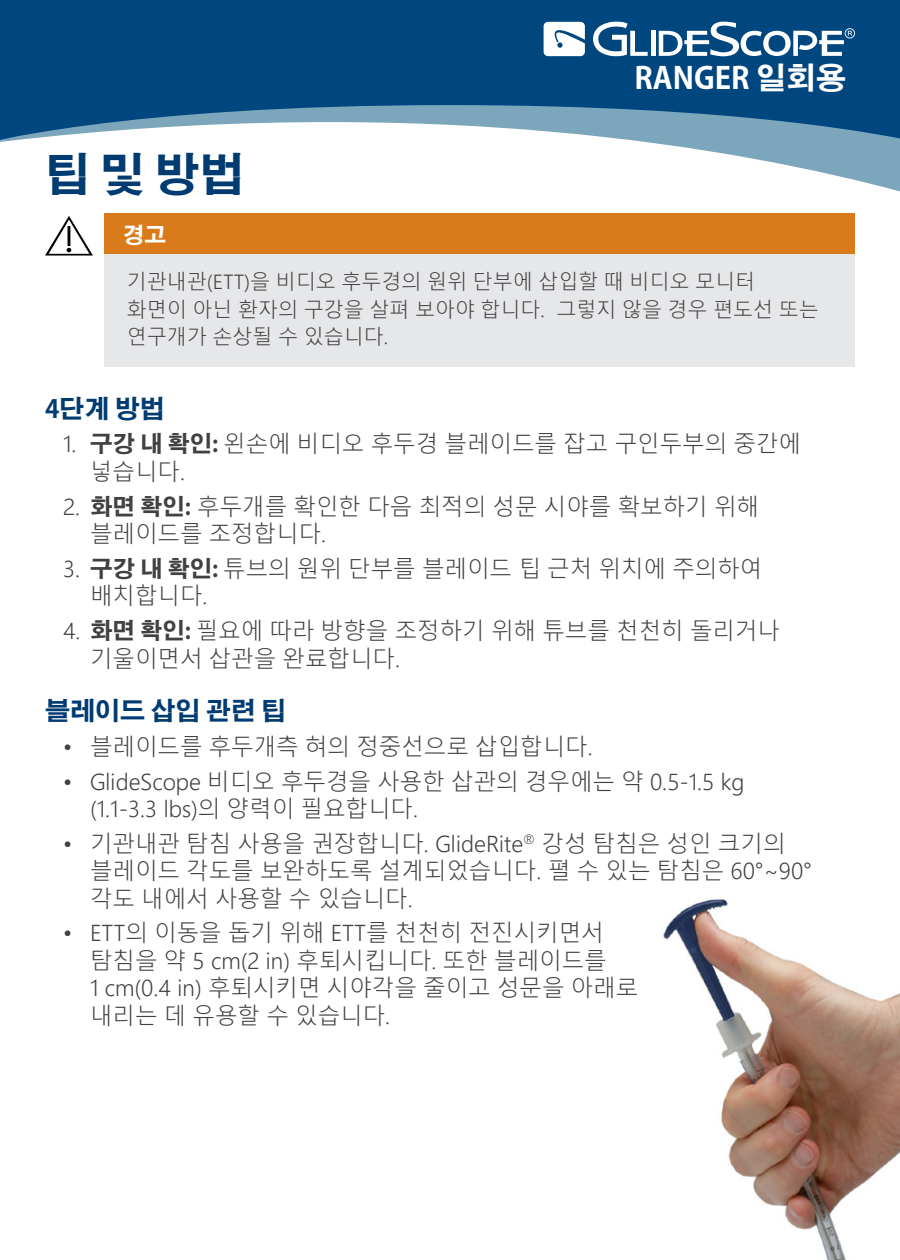
<style>
.page{position:relative;width:900px;height:1260px;background:#fff}
.page>*{position:absolute;margin:0;border:0;box-sizing:border-box;transform-origin:0 0}
.t1{font:700 45px "Adobe Gothic Std";color:#003b71}
.t2{font:700 30px "Adobe Gothic Std";color:#fff}
.Section_Header{font:700 25px "Adobe Gothic Std";color:#003b71}
.t3{font:300 22.5px/27.5px "Malgun Gothic";color:#414042}
.Caution_Heading{font:700 21.5px "Adobe Gothic Std";color:#fff}
.Caution_Text{font:300 20px/27.5px "Malgun Gothic";color:#414042}
.s1{font-family:"Adobe Gothic Std";font-weight:700}
</style>
<div class="page">
<svg style="left:668px;top:145px;width:232px;height:46px"></svg>
<svg style="left:0;top:0;width:900px;height:145px;background:#276392"></svg>
<div style="left:104px;top:252px;width:751px;height:115px;background:#e6e7e8"></div>
<div style="left:104px;top:213px;width:751px;height:41px;background:#d97b1b"></div>
<svg style="left:45px;top:216px;width:48px;height:40px"></svg>
<img style="left:663px;top:899px;width:237px;height:361px">
<svg style="left:544px;top:22px;width:41px;height:34px"></svg>
<hr style="left:651px;top:31px;width:4px;height:25px;background:#fff">
<svg style="left:593px;top:22px;width:55px;height:34px"></svg>
<svg style="left:659px;top:22px;width:196px;height:34px"></svg>
<p class="t1" style="left:45px;top:147px;width:201px">팁 및 방법</p>
<p class="Caution_Heading" style="left:123px;top:222px;width:45px">경고</p>
<p class="t2" style="left:635px;top:60px;width:213px">RANGER 일회용</p>
<p class="Caution_Text" style="left:127px;top:269px;width:693px">기관내관(ETT)을 비디오 후두경의 원위 단부에 삽입할 때 비디오 모니터 화면이 아닌 환자의 구강을 살펴 보아야 합니다. 그렇지 않을 경우 편도선 또는 연구개가 손상될 수 있습니다.</p>
<p class="Section_Header" style="left:45px;top:393px;width:121px">4단계 방법</p>
<p class="t3" style="left:90px;top:431px;width:713px;text-indent:-27px">1. <span class="s1">구강 내 확인:</span> 왼손에 비디오 후두경 블레이드를 잡고 구인두부의 중간에 넣습니다.</p>
<p class="t3" style="left:90px;top:493px;width:671px;text-indent:-27px">2. <span class="s1">화면 확인:</span> 후두개를 확인한 다음 최적의 성문 시야를 확보하기 위해 블레이드를 조정합니다.</p>
<p class="t3" style="left:90px;top:555px;width:674px;text-indent:-27px">3. <span class="s1">구강 내 확인:</span> 튜브의 원위 단부를 블레이드 팁 근처 위치에 주의하여 배치합니다.</p>
<p class="t3" style="left:90px;top:617px;width:692px;text-indent:-27px">4. <span class="s1">화면 확인:</span> 필요에 따라 방향을 조정하기 위해 튜브를 천천히 돌리거나 기울이면서 삽관을 완료합니다.</p>
<p class="Section_Header" style="left:45px;top:696px;width:243px">블레이드 삽입 관련 팁</p>
<p class="t3" style="left:63px;top:733px;width:531px">• 블레이드를 후두개측 혀의 정중선으로 삽입합니다.</p>
<p class="t3" style="left:90px;top:768px;width:656px;text-indent:-27px">• GlideScope 비디오 후두경을 사용한 삽관의 경우에는 약 0.5-1.5 kg (1.1-3.3 lbs)의 양력이 필요합니다.</p>
<p class="t3" style="left:90px;top:830px;width:724px;text-indent:-27px">• 기관내관 탐침 사용을 권장합니다. GlideRite<sup>®</sup> 강성 탐침은 성인 크기의 블레이드 각도를 보완하도록 설계되었습니다. 펼 수 있는 탐침은 60°~90° 각도 내에서 사용할 수 있습니다.</p>
<p class="t3" style="left:90px;top:920px;width:550px;text-indent:-27px">• ETT의 이동을 돕기 위해 ETT를 천천히 전진시키면서 탐침을 약 5 cm(2 in) 후퇴시킵니다. 또한 블레이드를<br>1 cm(0.4 in) 후퇴시키면 시야각을 줄이고 성문을 아래로 내리는 데 유용할 수 있습니다.</p>
</div>
